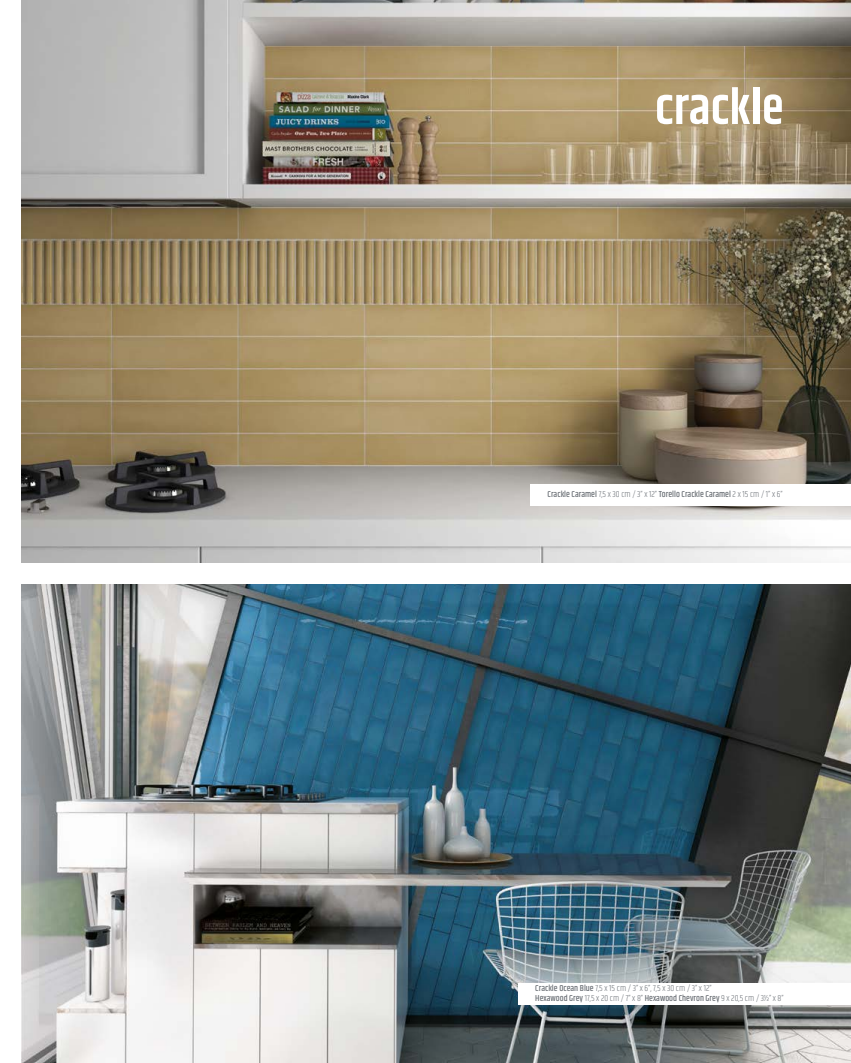
<style>
.page{position:relative;width:851px;height:1063px;background:#fff}
.page>*{position:absolute;margin:0;border:0;box-sizing:border-box;transform-origin:0 0}
.t1{font:600 50px "Khand";color:#fff}
.t2{font:300 8.75px/9.8px "Khand";color:#676c72}
.t3{font:500 8.75px "Khand";color:#676c72}
.s1{font-weight:300}
.s2{font-weight:500}
.s3{font-family:"Saira Condensed"}
</style>
<div class="page">
<img style="left:22px;top:0;width:828px;height:563px">
<div style="left:531px;top:484px;width:319px;height:22px;background:#fff"></div>
<img style="left:22px;top:585px;width:828px;height:478px">
<div style="left:518px;top:983px;width:332px;height:22px;background:#fff"></div>
<h1 class="t1" style="left:654px;top:74px;width:130px">crackle</h1>
<p class="t3" style="left:547px;top:489px;width:236px">Crackle Caramel <span class="s1">7,5 x 30 cm / 3” x 12”</span> Torello Crackle Caramel <span class="s1">2 x 15 cm / 1” x 6”</span></p>
<p class="t2" style="left:535px;top:984px;width:250px"><span class="s2">Crackle Ocean Blue</span> 7,5 x 15 cm / 3” x 6”, 7,5 x 30 cm / 3” x 12”<br><span class="s2">Hexawood Grey</span> 17,5 x 20 cm / 7” x 8” <span class="s2">Hexawood Chevron Grey</span> 9 x 20,5 cm / 3<span class="s3">1/2</span>” x 8”</p>
</div>
